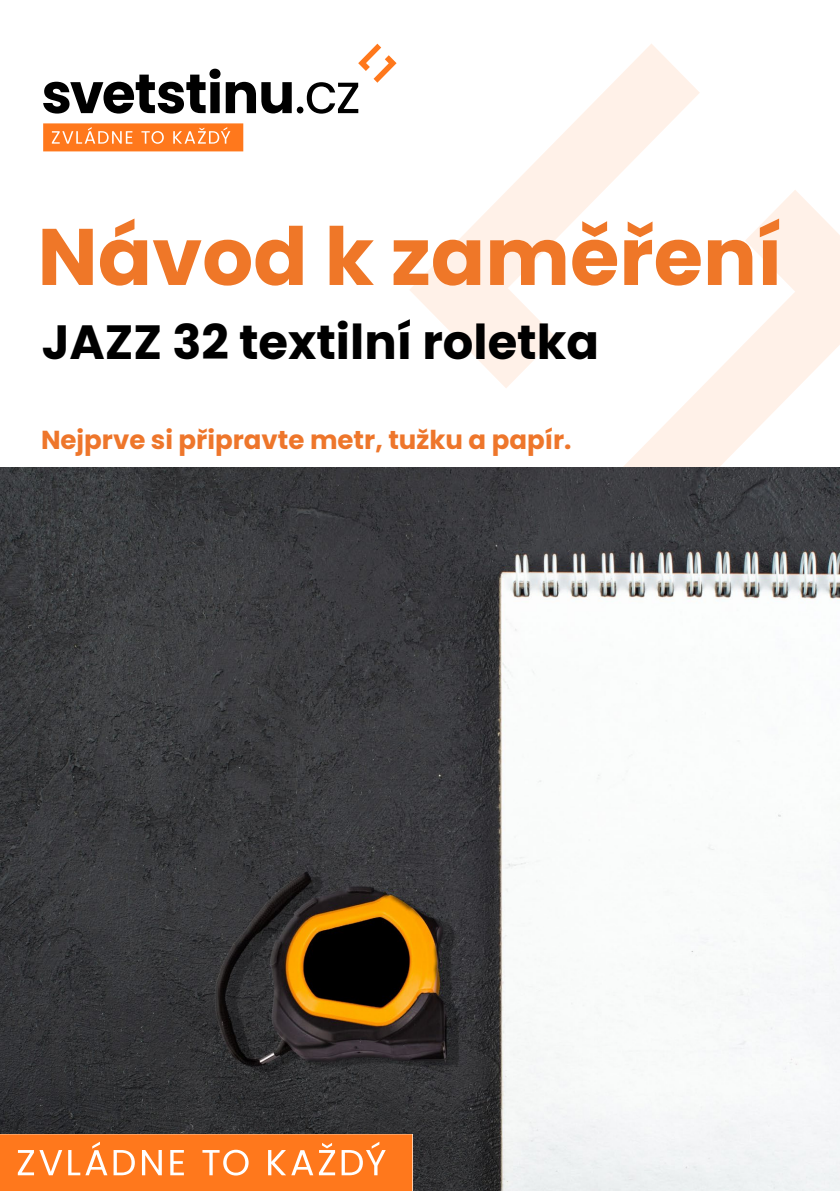
<style>
.page{position:relative;width:840px;height:1191px;background:#fff}
.page>*{position:absolute;margin:0;border:0;box-sizing:border-box;transform-origin:0 0}
.t1{font:700 80px "Poppins";color:#ef7728}
.t2{font:700 48px "Poppins";color:#000}
.t3{font:700 26px "Poppins";color:#ee762b}
</style>
<div class="page">
<svg style="left:410px;top:44px;width:289px;height:344px"></svg>
<svg style="left:602px;top:190px;width:237px;height:277px"></svg>
<img style="left:0;top:467px;width:839px;height:724px">
<svg style="left:43px;top:69px;width:248px;height:45px"></svg>
<div style="left:296px;top:107px;width:7px;height:6px;background:#000;border-radius:50%"></div>
<svg style="left:306px;top:44px;width:90px;height:70px"></svg>
<svg style="left:43px;top:123px;width:200px;height:28px"></svg>
<svg style="left:0;top:1134px;width:412px;height:57px"></svg>
<h1 class="t1" style="left:37px;top:210px;width:746px">Návod k zaměření</h1>
<h2 class="t2" style="left:42px;top:314px;width:558px">JAZZ 32 textilní roletka</h2>
<p class="t3" style="left:41px;top:425px;width:531px">Nejprve si připravte metr, tužku a papír.</p>
</div>
